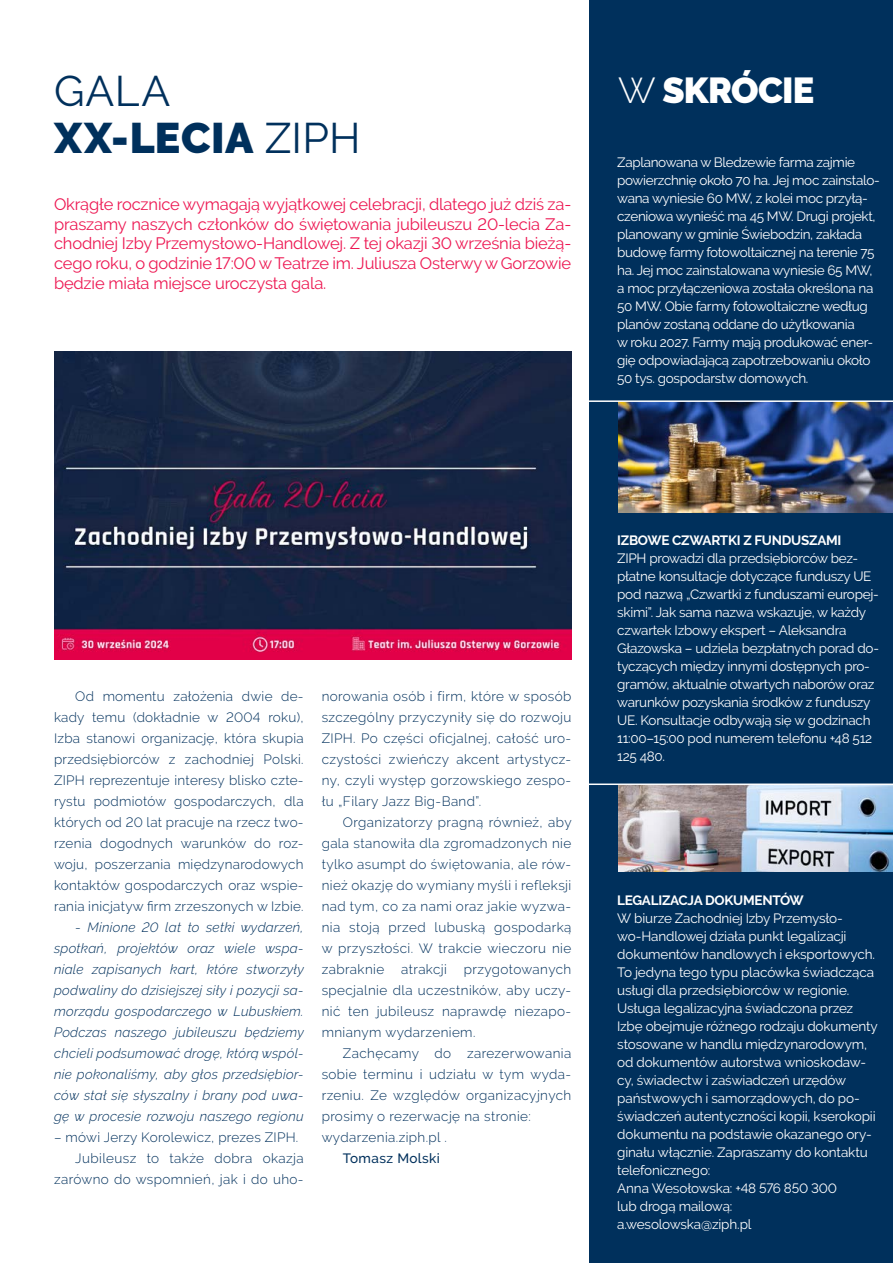
<style>
.page{position:relative;width:893px;height:1263px;background:#fff}
.page>*{position:absolute;margin:0;border:0;box-sizing:border-box;transform-origin:0 0}
.t1{font:42.6px/47px "Raleway";color:#00305c}
.t2{font:900 36px "Raleway";letter-spacing:-.02em;color:#fff}
.t3{font:16.5px/19.8px "Raleway";letter-spacing:-.01em;color:#ed1752;text-align:justify}
.t4{font:13.5px/18px "Raleway";letter-spacing:-.02em;color:#fff}
.t5{font:300 13.5px/21px "Raleway";letter-spacing:.03em;color:#00305c;text-align:justify}
.t6{font:italic 300 13.5px/21px "Raleway";letter-spacing:.02em;color:#00305c;text-align:justify}
.t7{font:700 13.5px "Raleway";letter-spacing:-.02em;color:#fff}
.t8{font:500 13.5px "Raleway";letter-spacing:.03em;color:#00305c}
.s1{font-weight:900}
.s2{font-weight:300}
.s3{font-style:normal}
</style>
<div class="page">
<img style="left:54px;top:351px;width:517px;height:308px">
<div style="left:589px;top:0;width:304px;height:1263px;background:#00305c"></div>
<img style="left:618px;top:785px;width:275px;height:86px">
<img style="left:618px;top:402px;width:275px;height:110px">
<hr style="left:580px;top:400px;width:313px;height:2px;background:#fff">
<hr style="left:580px;top:783px;width:313px;height:2px;background:#fff">
<h1 class="t1" style="left:54px;top:67px;width:308px">Gala<br><span class="s1">XX-LECIA</span> ZIPH</h1>
<p class="t3" style="left:54px;top:194px;width:519px">Okrągłe rocznice wymagają wyjątkowej celebracji, dlatego już dziś za&shy;praszamy naszych członków do świętowania jubileuszu 20-lecia Za&shy;chodniej Izby Przemysłowo-Handlowej. Z tej okazji 30 września bieżą&shy;cego roku, o godzinie 17:00 w Teatrze im. Juliusza Osterwy w Gorzowie będzie miała miejsce uroczysta gala.</p>
<h2 class="t2" style="left:618px;top:69px;width:198px"><span class="s2">W</span> SKRÓCIE</h2>
<p class="t4" style="left:617px;top:153px;width:264px">Zaplanowana w Bledzewie farma zajmie powierzchnię około 70 ha. Jej moc zainstalo&shy;wana wyniesie 60 MW, z kolei moc przyłą&shy;czeniowa wynieść ma 45 MW. Drugi projekt, planowany w gminie Świebodzin, zakłada budowę farmy fotowoltaicznej na terenie 75 ha. Jej moc zainstalowana wyniesie 65 MW, a moc przyłączeniowa została określona na 50 MW. Obie farmy fotowoltaiczne według planów zostaną oddane do użytkowania<br>w roku 2027. Farmy mają produkować ener&shy;gię odpowiadającą zapotrzebowaniu około 50 tys. gospodarstw domowych.</p>
<p class="t5" style="left:54px;top:686px;width:251px;text-indent:21px">Od momentu założenia dwie de&shy;kady temu (dokładnie w 2004 roku), Izba stanowi organizację, która skupia przedsiębiorców z zachodniej Polski.<br>ZIPH reprezentuje interesy blisko czte&shy;rystu podmiotów gospodarczych, dla których od 20 lat pracuje na rzecz two&shy;rzenia dogodnych warunków do roz&shy;woju, poszerzania międzynarodowych kontaktów gospodarczych oraz wspie&shy;rania inicjatyw firm zrzeszonych w Izbie.</p>
<p class="t6" style="left:54px;top:917px;width:251px;text-indent:21px"><span class="s3">-</span> Minione 20 lat to setki wydarzeń, spotkań, projektów oraz wiele wspa&shy;niale zapisanych kart, które stworzyły podwaliny do dzisiejszej siły i pozycji sa&shy;morządu gospodarczego w Lubuskiem.<br>Podczas naszego jubileuszu będziemy chcieli podsumować drogę, którą wspól&shy;nie pokonaliśmy, aby głos przedsiębior&shy;ców stał się słyszalny i brany pod uwa&shy;gę w procesie rozwoju naszego regionu</p>
<p class="t5" style="left:54px;top:1127px;width:246px">– mówi Jerzy Korolewicz, prezes ZIPH.</p>
<p class="t5" style="left:75px;top:1148px;width:230px">Jubileusz to także dobra okazja</p>
<p class="t5" style="left:54px;top:1169px;width:251px">zarówno do wspomnień, jak i do uho-</p>
<p class="t5" style="left:322px;top:686px;width:251px">norowania osób i firm, które w sposób szczególny przyczyniły się do rozwoju ZIPH. Po części oficjalnej, całość uro&shy;czystości zwieńczy akcent artystycz&shy;ny, czyli występ gorzowskiego zespo&shy;łu „Filary Jazz Big-Band”.</p>
<p class="t5" style="left:322px;top:812px;width:252px;text-indent:21px">Organizatorzy pragną również, aby gala stanowiła dla zgromadzonych nie tylko asumpt do świętowania, ale rów&shy;nież okazję do wymiany myśli i refleksji nad tym, co za nami oraz jakie wyzwa&shy;nia stoją przed lubuską gospodarką w przyszłości. W trakcie wieczoru nie zabraknie atrakcji przygotowanych specjalnie dla uczestników, aby uczy&shy;nić ten jubileusz naprawdę niezapo&shy;mnianym wydarzeniem.</p>
<p class="t5" style="left:322px;top:1043px;width:251px;text-align:left;text-indent:21px">Zachęcamy do zarezerwowania sobie terminu i udziału w tym wyda&shy;rzeniu. Ze względów organizacyjnych prosimy o rezerwację na stronie: wydarzenia.ziph.pl .</p>
<p class="t8" style="left:343px;top:1151px;width:99px">Tomasz Molski</p>
<p class="t7" style="left:617px;top:532px;width:224px">IZBOWE CZWARTKI Z FUNDUSZAMI</p>
<p class="t4" style="left:617px;top:549px;width:263px">ZIPH prowadzi dla przedsiębiorców bez&shy;płatne konsultacje dotyczące funduszy UE pod nazwą „Czwartki z funduszami europej&shy;skimi”. Jak sama nazwa wskazuje, w każdy czwartek Izbowy ekspert – Aleksandra Głazowska – udziela bezpłatnych porad do&shy;tyczących między innymi dostępnych pro&shy;gramów, aktualnie otwartych naborów oraz warunków pozyskania środków z funduszy UE. Konsultacje odbywają się w godzinach 11:00–15:00 pod numerem telefonu +48 512<br>125 480.</p>
<p class="t7" style="left:617px;top:892px;width:185px">LEGALIZACJA DOKUMENTÓW</p>
<p class="t4" style="left:617px;top:909px;width:262px">W biurze Zachodniej Izby Przemysło&shy;wo-Handlowej działa punkt legalizacji dokumentów handlowych i eksportowych.<br>To jedyna tego typu placówka świadcząca usługi dla przedsiębiorców w regionie.<br>Usługa legalizacyjna świadczona przez Izbę obejmuje różnego rodzaju dokumenty stosowane w handlu międzynarodowym, od dokumentów autorstwa wnioskodaw&shy;cy, świadectw i zaświadczeń urzędów państwowych i samorządowych, do po&shy;świadczeń autentyczności kopii, kserokopii dokumentu na podstawie okazanego ory&shy;ginału włącznie. Zapraszamy do kontaktu telefonicznego:<br>Anna Wesołowska: +48 576 850 300<br>lub drogą mailową:<br>a.wesolowska@ziph.pl</p>
</div>
